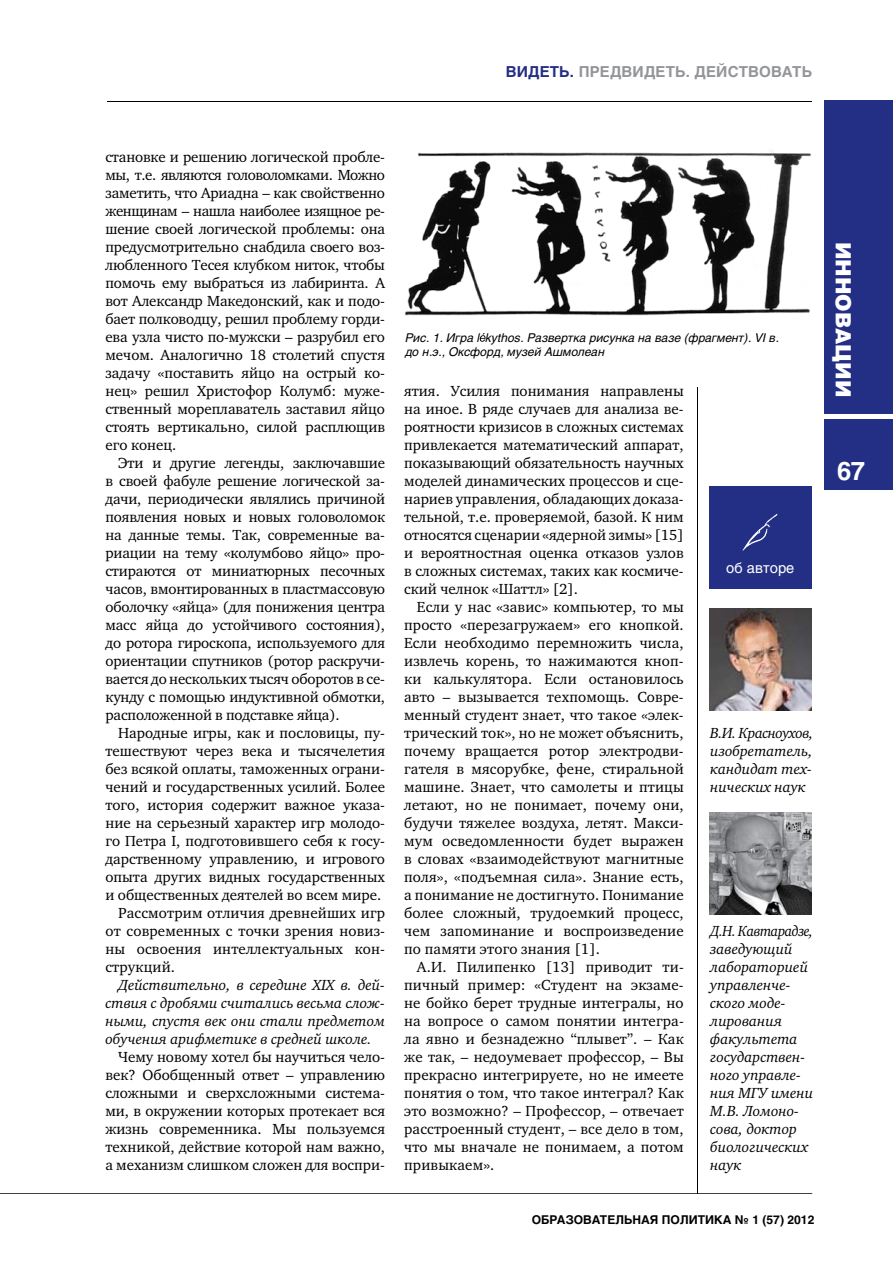
<style>
.page{position:relative;width:893px;height:1263px;background:#fff}
.page>*{position:absolute;margin:0;border:0;box-sizing:border-box;transform-origin:0 0}
.t1{font:700 25.5px "Helios";color:#fff}
.t2{font:900 21px "Helios";color:#fff}
.t3{font:15px/18px "Charter C";color:#000;text-align:justify}
.t4{font:italic 15px/18px "Charter C";color:#000;text-align:justify}
.t5{font:italic 15px/18px "Charter C";color:#000;scale:.93 1}
.t6{font:700 15px "Helios";letter-spacing:.01em;color:#939598}
.t7{font:14.7px "Helios";color:#fff}
.t8{font:italic 12px/14.2px "Helios";color:#000}
.t9{font:700 12px "Helios";color:#000}
.s1{color:#232f84}
</style>
<div class="page">
<div style="left:825px;top:100px;width:68px;height:390px;background:#232f84"></div>
<hr style="left:823px;top:414px;width:70px;height:4px;background:#fff">
<hr style="left:108px;top:101px;width:704px;height:1px;background:#000">
<hr style="left:697px;top:388px;width:1px;height:805px;background:#000">
<svg style="left:0;top:1193px;width:812px;height:1px"></svg>
<div style="left:709px;top:486px;width:103px;height:103px;background:#232f84"></div>
<img style="left:742px;top:514px;width:36px;height:37px">
<img style="left:709px;top:609px;width:102px;height:101px">
<img style="left:709px;top:813px;width:102px;height:102px">
<img style="left:405px;top:150px;width:406px;height:166px">
<svg style="left:480px;top:333px;width:6px;height:9px"></svg>
<p class="t6" style="left:506px;top:62px;width:308px"><span class="s1">ВИДЕТЬ.</span> ПРЕДВИДЕТЬ. ДЕЙСТВОВАТЬ</p>
<p class="t3" style="left:105px;top:148px;width:281px">становке и решению логической пробле&shy;мы, т.е. являются головоломками. Можно заметить, что Ариадна – как свойственно женщинам – нашла наиболее изящное ре&shy;шение своей логической проблемы: она предусмотрительно снабдила своего воз&shy;любленного Тесея клубком ниток, чтобы помочь ему выбраться из лабиринта. А вот Александр Македонский, как и подо&shy;бает полководцу, решил проблему горди&shy;ева узла чисто по-мужски – разрубил его мечом. Аналогично 18 столетий спустя задачу «поставить яйцо на острый ко&shy;нец» решил Христофор Колумб: муже&shy;ственный мореплаватель заставил яйцо стоять вертикально, силой расплющив его конец.</p>
<p class="t3" style="left:105px;top:454px;width:281px;text-indent:13px">Эти и другие легенды, заключавшие в своей фабуле решение логической за&shy;дачи, периодически являлись причиной появления новых и новых головоломок на данные темы. Так, современные ва&shy;риации на тему «колумбово яйцо» про&shy;стираются от миниатюрных песочных часов, вмонтированных в пластмассовую оболочку «яйца» (для понижения центра масс яйца до устойчивого состояния), до ротора гироскопа, используемого для ориентации спутников (ротор раскручи&shy;вается до нескольких тысяч оборотов в се&shy;кунду с помощью индуктивной обмотки, расположенной в подставке яйца).</p>
<p class="t3" style="left:118px;top:724px;width:268px">Народные игры, как и пословицы, пу-</p>
<p class="t3" style="left:105px;top:742px;width:281px">тешествуют через века и тысячелетия</p>
<p class="t3" style="left:105px;top:760px;width:281px">без всякой оплаты, таможенных ограни-</p>
<p class="t3" style="left:105px;top:778px;width:281px">чений и государственных усилий. Более</p>
<p class="t3" style="left:105px;top:796px;width:281px">того, история содержит важное указа-</p>
<p class="t3" style="left:105px;top:814px;width:281px">ние на серьезный характер игр молодо-</p>
<p class="t3" style="left:105px;top:832px;width:281px">го Петра I, подготовившего себя к госу-</p>
<p class="t3" style="left:105px;top:850px;width:281px">дарственному управлению, и игрового</p>
<p class="t3" style="left:105px;top:868px;width:281px">опыта других видных государственных</p>
<p class="t3" style="left:105px;top:886px;width:277px">и общественных деятелей во всем мире.</p>
<p class="t3" style="left:118px;top:904px;width:268px">Рассмотрим отличия древнейших игр</p>
<p class="t3" style="left:105px;top:922px;width:281px">от современных с точки зрения новиз-</p>
<p class="t3" style="left:105px;top:940px;width:281px">ны освоения интеллектуальных кон-</p>
<p class="t3" style="left:105px;top:958px;width:71px">струкций.</p>
<p class="t4" style="left:105px;top:976px;width:281px;text-indent:13px">Действительно, в середине XIX в. дей&shy;ствия с дробями считались весьма слож&shy;ными, спустя век они стали предметом обучения арифметике в средней школе.</p>
<p class="t3" style="left:105px;top:1048px;width:281px;text-indent:13px">Чему новому хотел бы научиться чело&shy;век? Обобщенный ответ – управлению сложными и сверхсложными система&shy;ми, в окружении которых протекает вся жизнь современника. Мы пользуемся техникой, действие которой нам важно, а механизм слишком сложен для воспри-</p>
<p class="t8" style="left:405px;top:330px;width:375px">Рис. 1. Игра l kythos. Развертка рисунка на вазе (фрагмент). VI в. до н.э., Оксфорд, музей Ашмолеан</p>
<p class="t3" style="left:404px;top:382px;width:281px">ятия. Усилия понимания направлены на иное. В ряде случаев для анализа ве&shy;роятности кризисов в сложных системах привлекается математический аппарат, показывающий обязательность научных моделей динамических процессов и сце&shy;нариев управления, обладающих доказа&shy;тельной, т.е. проверяемой, базой. К ним относятся сценарии «ядерной зимы» [15] и вероятностная оценка отказов узлов в сложных системах, таких как космиче&shy;ский челнок «Шаттл» [2].</p>
<p class="t3" style="left:404px;top:598px;width:281px;text-indent:13px">Если у нас «завис» компьютер, то мы просто «перезагружаем» его кнопкой.<br>Если необходимо перемножить числа, извлечь корень, то нажимаются кноп&shy;ки калькулятора. Если остановилось авто – вызывается техпомощь. Совре&shy;менный студент знает, что такое «элек&shy;трический ток», но не может объяснить, почему вращается ротор электродви&shy;гателя в мясорубке, фене, стиральной машине. Знает, что самолеты и птицы летают, но не понимает, почему они, будучи тяжелее воздуха, летят. Макси&shy;мум осведомленности будет выражен в словах «взаимодействуют магнитные поля», «подъемная сила». Знание есть, а понимание не достигнуто. Понимание более сложный, трудоемкий процесс, чем запоминание и воспроизведение по памяти этого знания [1].</p>
<p class="t3" style="left:404px;top:958px;width:281px;text-indent:13px">А.И. Пилипенко [13] приводит ти&shy;пичный пример: «Студент на экзаме&shy;не бойко берет трудные интегралы, но на вопросе о самом понятии интегра&shy;ла явно и безнадежно “плывет”. – Как же так, – недоумевает профессор, – Вы прекрасно интегрируете, но не имеете понятия о том, что такое интеграл? Как это возможно? – Профессор, – отвечает расстроенный студент, – все дело в том, что мы вначале не понимаем, а потом привыкаем».</p>
<p class="t7" style="left:726px;top:559px;width:70px">об авторе</p>
<p class="t4" style="left:710px;top:724px;width:105px">В.И. Красноухов, изобретатель, кандидат тех&shy;нических наук</p>
<p class="t5" style="left:710px;top:922px;width:112px">Д.Н. Кавтарадзе, заведующий лабораторией управленче&shy;ского моде&shy;лирования факультета государствен&shy;ного управле&shy;ния МГУ имени<br>М.В. Ломоно&shy;сова, доктор биологических наук</p>
<p class="t9" style="left:532px;top:1213px;width:284px">ОБРАЗОВАТЕЛЬНАЯ ПОЛИТИКА № 1 (57) 2012</p>
<h2 class="t2" style="left:856px;top:242px;width:157px;rotate:90deg">ИННОВАЦИИ</h2>
<h1 class="t1" style="left:837px;top:456px;width:30px">67</h1>
</div>
